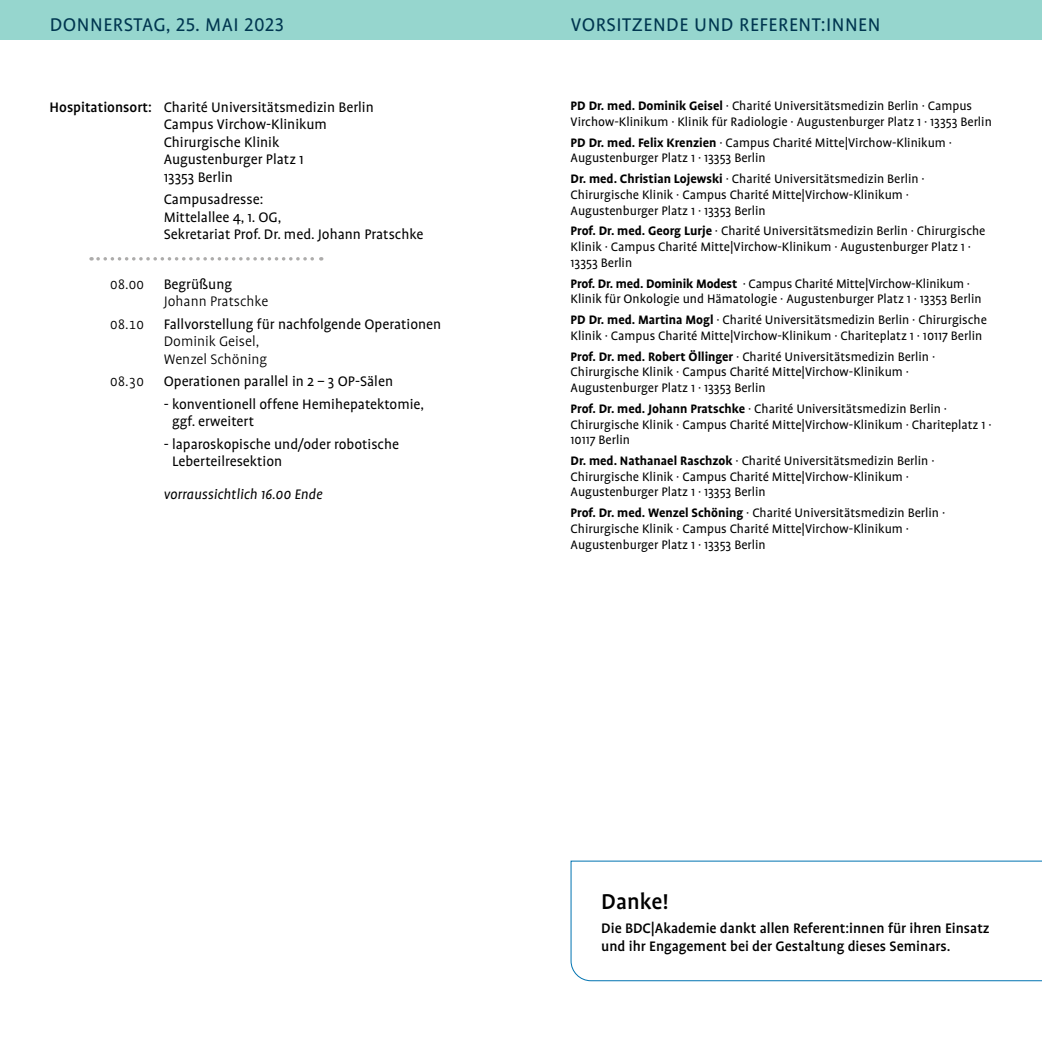
<style>
.page{position:relative;width:1042px;height:1042px;background:#fff}
.page>*{position:absolute;margin:0;border:0;box-sizing:border-box;transform-origin:0 0}
.t1{font:500 24.5px "Profile Pro";color:#000}
.t2{font:21px "Profile Pro";letter-spacing:.025em;color:#003650}
.t3{font:15.75px/17.5px "Profile Pro";color:#000}
.t4{font:500 15.75px/17.5px "Profile Pro";color:#000}
.t5{font:300 15.75px/17.5px "Profile Pro";color:#000}
.t6{font:italic 15.75px "Profile Pro";color:#000}
.t7{font:14px/15.8px "Profile Pro";color:#000}
.s1{font-weight:500}
.s2{font-weight:700}
</style>
<div class="page">
<div style="left:0;top:0;width:1042px;height:40px;background:#96d6ce"></div>
<svg style="left:98px;top:257px;width:224px;height:4px"></svg>
<svg style="left:570px;top:860px;width:472px;height:121px"></svg>
<h2 class="t2" style="left:50px;top:13px;width:236px">DONNERSTAG, 25. MAI 2023</h2>
<h2 class="t2" style="left:571px;top:13px;width:311px">VORSITZENDE UND REFERENT:INNEN</h2>
<p class="t3" style="left:164px;top:99px;width:212px;text-indent:-114px"><span class="s1">Hospitationsort:</span> Charité Universitätsmedizin Berlin<br>Campus Virchow-Klinikum<br>Chirurgische Klinik<br>Augustenburger Platz 1<br>13353 Berlin</p>
<p class="t3" style="left:164px;top:191px;width:261px">Campusadresse:<br>Mittelallee 4, 1. OG,<br>Sekretariat Prof. Dr. med. Johann Pratschke</p>
<p class="t5" style="left:110px;top:276px;width:35px">08.00</p>
<p class="t3" style="left:164px;top:276px;width:70px">Begrüßung</p>
<p class="t5" style="left:164px;top:294px;width:106px">Johann Pratschke</p>
<p class="t5" style="left:110px;top:316px;width:35px">08.10</p>
<p class="t3" style="left:164px;top:316px;width:279px">Fallvorstellung für nachfolgende Operationen</p>
<p class="t5" style="left:164px;top:334px;width:105px">Dominik Geisel,<br>Wenzel Schöning</p>
<p class="t5" style="left:110px;top:373px;width:35px">08.30</p>
<p class="t3" style="left:164px;top:373px;width:231px">Operationen parallel in 2 – 3 OP-Sälen</p>
<p class="t3" style="left:172px;top:396px;width:254px;text-indent:-8px">- konventionell offene Hemihepatektomie, ggf. erweitert</p>
<p class="t3" style="left:172px;top:436px;width:229px;text-indent:-8px">- laparoskopische und/oder robotische<br>Leberteilresektion</p>
<p class="t6" style="left:164px;top:485px;width:160px">vorraussichtlich 16.00 Ende</p>
<p class="t7" style="left:570px;top:99px;width:423px"><span class="s2">PD Dr. med. Dominik Geisel</span> · Charité Universitätsmedizin Berlin · Campus<br>Virchow-Klinikum · Klinik für Radiologie · Augustenburger Platz 1 · 13353 Berlin</p>
<p class="t7" style="left:570px;top:135px;width:383px"><span class="s2">PD Dr. med. Felix Krenzien</span> · Campus Charité Mitte|Virchow-Klinikum ·<br>Augustenburger Platz 1 · 13353 Berlin</p>
<p class="t7" style="left:570px;top:172px;width:356px"><span class="s2">Dr. med. Christian Lojewski</span> · Charité Universitätsmedizin Berlin ·<br>Chirurgische Klinik · Campus Charité Mitte|Virchow-Klinikum ·<br>Augustenburger Platz 1 · 13353 Berlin</p>
<p class="t7" style="left:570px;top:224px;width:416px"><span class="s2">Prof. Dr. med. Georg Lurje</span> · Charité Universitätsmedizin Berlin · Chirurgische<br>Klinik · Campus Charité Mitte|Virchow-Klinikum · Augustenburger Platz 1 ·<br>13353 Berlin</p>
<p class="t7" style="left:570px;top:276px;width:412px"><span class="s2">Prof. Dr. med. Dominik Modest</span> · Campus Charité Mitte|Virchow-Klinikum ·<br>Klinik für Onkologie und Hämatologie · Augustenburger Platz 1 · 13353 Berlin</p>
<p class="t7" style="left:570px;top:312px;width:418px"><span class="s2">PD Dr. med. Martina Mogl</span> · Charité Universitätsmedizin Berlin · Chirurgische<br>Klinik · Campus Charité Mitte|Virchow-Klinikum · Chariteplatz 1 · 10117 Berlin</p>
<p class="t7" style="left:570px;top:349px;width:366px"><span class="s2">Prof. Dr. med. Robert Öllinger</span> · Charité Universitätsmedizin Berlin ·<br>Chirurgische Klinik · Campus Charité Mitte|Virchow-Klinikum ·<br>Augustenburger Platz 1 · 13353 Berlin</p>
<p class="t7" style="left:570px;top:401px;width:422px"><span class="s2">Prof. Dr. med. Johann Pratschke</span> · Charité Universitätsmedizin Berlin ·<br>Chirurgische Klinik · Campus Charité Mitte|Virchow-Klinikum · Chariteplatz 1 ·<br>10117 Berlin</p>
<p class="t7" style="left:570px;top:453px;width:365px"><span class="s2">Dr. med. Nathanael Raschzok</span> · Charité Universitätsmedizin Berlin ·<br>Chirurgische Klinik · Campus Charité Mitte|Virchow-Klinikum ·<br>Augustenburger Platz 1 · 13353 Berlin</p>
<p class="t7" style="left:570px;top:505px;width:376px"><span class="s2">Prof. Dr. med. Wenzel Schöning</span> · Charité Universitätsmedizin Berlin ·<br>Chirurgische Klinik · Campus Charité Mitte|Virchow-Klinikum ·<br>Augustenburger Platz 1 · 13353 Berlin</p>
<h1 class="t1" style="left:601px;top:887px;width:69px">Danke!</h1>
<p class="t4" style="left:601px;top:920px;width:390px">Die BDC|Akademie dankt allen Referent:innen für ihren Einsatz und ihr Engagement bei der Gestaltung dieses Seminars.</p>
</div>
